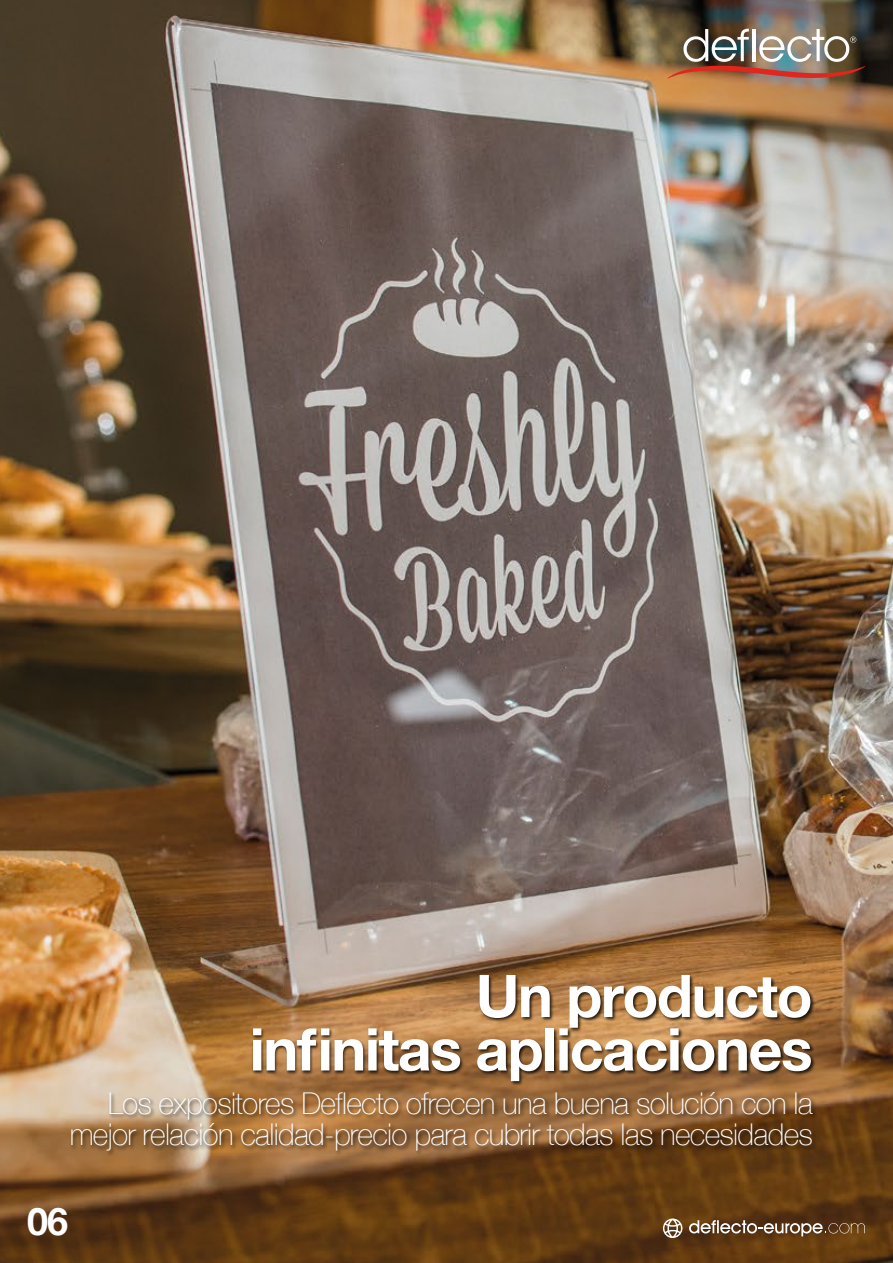
<style>
.page{position:relative;width:893px;height:1263px;background:#fff}
.page>*{position:absolute;margin:0;border:0;box-sizing:border-box;transform-origin:0 0}
.t1{font:700 58.95px/53.4px "Helvetica Neue";letter-spacing:-.025em;color:#fff;text-align:right}
.t2{font:700 37.95px "Helvetica Neue";color:#fff}
.t3{font:100 30px/31.5px "Helvetica Neue";letter-spacing:-.025em;color:#fff;text-align:right}
</style>
<div class="page">
<img style="left:0;top:0;width:893px;height:1263px">
<img style="left:478px;top:0;width:415px;height:343px">
<svg style="left:663px;top:1218px;width:19px;height:20px"></svg>
<svg style="left:689px;top:1220px;width:176px;height:16px;background:#80644b"></svg>
<img style="left:667px;top:29px;width:198px;height:50px">
<img style="left:247px;top:964px;width:570px;height:121px">
<img style="left:67px;top:1085px;width:753px;height:77px">
<h1 class="t1" style="left:250px;top:971px;width:564px">Un producto infinitas aplicaciones</h1>
<p class="t3" style="left:70px;top:1086px;width:745px">Los expositores Deflecto ofrecen una buena solución con la mejor relación calidad-precio para cubrir todas las necesidades</p>
<p class="t2" style="left:27px;top:1192px;width:43px">06</p>
</div>
